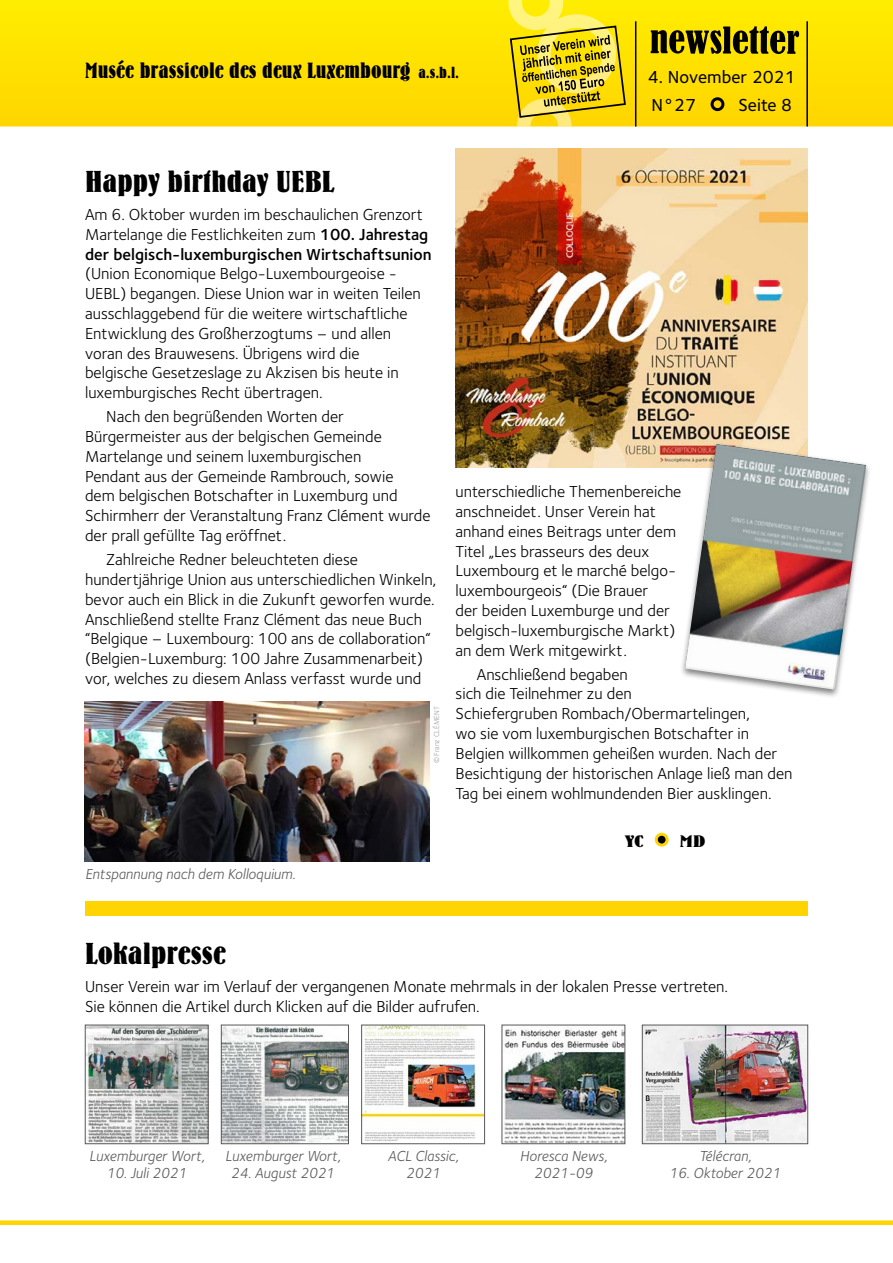
<style>
.page{position:relative;width:893px;height:1263px;background:#fff}
.page>*{position:absolute;margin:0;border:0;box-sizing:border-box;transform-origin:0 0}
.t1{font:30px "Bernhard Bold Condensed BT";color:#000;scale:1.15 1}
.t2{font:21.75px "Bernhard Bold Condensed BT";color:#000;scale:1.1 1}
.t3{font:18px/28.5px "Foundry Sterling Medium CE";color:#000}
.t4{font:16.5px/19.8px "Foundry Sterling Book CE";color:#000}
.t5{font:16.5px "Foundry Sterling Demi CE";color:#000}
.t6{font:16.5px "Bernhard Bold Condensed BT";color:#000;scale:1.5 1}
.t7{font:15px/16.5px "Foundry Sterling Book Italic CE";color:#58585a;text-align:center}
.t8{font:7.5px "Foundry Sterling Book CE";color:#9c9e9f}
.s1{font-size:15.75px;color:#ffd400}
.s2{font-family:"Foundry Sterling Demi CE"}
</style>
<div class="page">
<svg style="left:0;top:0;width:893px;height:126px;background:#fee000"></svg>
<svg style="left:651px;top:26px;width:148px;height:28px;background:#7d7000"></svg>
<div style="left:712px;top:99px;width:11px;height:11px;background:#ffd400;border-radius:50%"></div>
<div style="left:711px;top:97px;width:13px;height:14px;border:3px solid #000;border-radius:50%"></div>
<div style="left:0;top:1220px;width:893px;height:5px;background:#ffd400"></div>
<hr style="left:806px;top:21px;width:2px;height:105px;background:#000">
<svg style="left:508px;top:0;width:129px;height:126px;background:#dbc41e"></svg>
<div style="left:656px;top:834px;width:11px;height:11px;background:#000;border-radius:50%"></div>
<div style="left:655px;top:833px;width:14px;height:13px;border:3px solid #ffd400;border-radius:50%"></div>
<img style="left:223px;top:1027px;width:124px;height:115px">
<div style="left:221px;top:1025px;width:128px;height:119px;border:1px solid #58585a"></div>
<div style="left:85px;top:901px;width:723px;height:15px;background:#ffd400"></div>
<img style="left:87px;top:1027px;width:119px;height:115px">
<div style="left:85px;top:1025px;width:123px;height:119px;border:1px solid #58585a"></div>
<img style="left:85px;top:702px;width:344px;height:159px">
<img style="left:455px;top:149px;width:353px;height:318px">
<div style="left:679px;top:442px;width:193px;height:257px;background:#000;opacity:.5"></div>
<img style="left:685px;top:444px;width:181px;height:246px">
<img style="left:504px;top:1028px;width:119px;height:114px">
<div style="left:502px;top:1025px;width:123px;height:119px;border:1px solid #58585a"></div>
<img style="left:363px;top:1027px;width:120px;height:115px">
<div style="left:361px;top:1025px;width:124px;height:119px;border:1px solid #58585a"></div>
<img style="left:644px;top:1027px;width:162px;height:115px">
<div style="left:642px;top:1025px;width:166px;height:119px;border:1px solid #58585a"></div>
<h2 class="t2" style="left:85px;top:58px;width:342px">Musée brassicole des deux Luxembourg <span class="s1">a.s.b.l.</span></h2>
<p class="t3" style="left:648px;top:63px;width:150px">4. November 2021<br>N°27</p>
<p class="t3" style="left:738px;top:91px;width:55px">Seite 8</p>
<h1 class="t1" style="left:85px;top:163px;width:218px">Happy birthday UEBL</h1>
<p class="t4" style="left:85px;top:205px;width:345px">Am 6. Oktober wurden im beschaulichen Grenzort<br>Martelange die Festlichkeiten zum <span class="s2">100. Jahrestag</span></p>
<p class="t5" style="left:85px;top:244px;width:348px">der belgisch-luxemburgischen Wirtschaftsunion</p>
<p class="t4" style="left:85px;top:264px;width:337px">(Union Economique Belgo-Luxembourgeoise - UEBL) begangen. Diese Union war in weiten Teilen ausschlaggebend für die weitere wirtschaftliche Entwicklung des Großherzogtums – und allen voran des Brauwesens. Übrigens wird die belgische Gesetzeslage zu Akzisen bis heute in luxemburgisches Recht übertragen.</p>
<p class="t4" style="left:85px;top:407px;width:347px;text-indent:21px">Nach den begrüßenden Worten der Bürgermeister aus der belgischen Gemeinde Martelange und seinem luxemburgischen<br>Pendant aus der Gemeinde Rambrouch, sowie<br>dem belgischen Botschafter in Luxemburg und Schirmherr der Veranstaltung Franz Clément wurde der prall gefüllte Tag eröffnet.</p>
<p class="t4" style="left:85px;top:550px;width:353px;text-indent:21px">Zahlreiche Redner beleuchteten diese hundertjährige Union aus unterschiedlichen Winkeln, bevor auch ein Blick in die Zukunft geworfen wurde.<br>Anschließend stellte Franz Clément das neue Buch “Belgique – Luxembourg: 100 ans de collaboration“ (Belgien-Luxemburg: 100 Jahre Zusammenarbeit) vor, welches zu diesem Anlass verfasst wurde und</p>
<p class="t7" style="left:85px;top:865px;width:212px">Entspannung nach dem Kolloquium.</p>
<p class="t8" style="left:432px;top:763px;width:58px;rotate:-90deg">© Franz CLÉMENT</p>
<p class="t4" style="left:455px;top:482px;width:227px">unterschiedliche Themenbereiche anschneidet. Unser Verein hat anhand eines Beitrags unter dem<br>Titel „Les brasseurs des deux<br>Luxembourg et le marché belgo&shy;luxembourgeois“ (Die Brauer<br>der beiden Luxemburge und der belgisch-luxemburgische Markt) an dem Werk mitgewirkt.</p>
<p class="t4" style="left:455px;top:664px;width:338px;text-indent:21px">Anschließend begaben<br>sich die Teilnehmer zu den<br>Schiefergruben Rombach/Obermartelingen,<br>wo sie vom luxemburgischen Botschafter in Belgien willkommen geheißen wurden. Nach der Besichtigung der historischen Anlage ließ man den Tag bei einem wohlmundenden Bier ausklingen.</p>
<p class="t6" style="left:626px;top:831px;width:13px">YC</p>
<p class="t6" style="left:680px;top:831px;width:19px">MD</p>
<h1 class="t1" style="left:85px;top:935px;width:124px">Lokalpresse</h1>
<p class="t4" style="left:85px;top:977px;width:645px">Unser Verein war im Verlauf der vergangenen Monate mehrmals in der lokalen Presse vertreten.<br>Sie können die Artikel durch Klicken auf die Bilder aufrufen.</p>
<p class="t7" style="left:89px;top:1148px;width:117px">Luxemburger Wort,</p>
<p class="t7" style="left:107px;top:1165px;width:82px">10. Juli 2021</p>
<p class="t7" style="left:225px;top:1148px;width:117px">Luxemburger Wort,</p>
<p class="t7" style="left:231px;top:1165px;width:105px">24. August 2021</p>
<p class="t7" style="left:388px;top:1148px;width:72px">ACL Classic,<br>2021</p>
<p class="t7" style="left:699px;top:1148px;width:53px">Télécran,</p>
<p class="t7" style="left:520px;top:1148px;width:88px">Horesca News,<br>2021-09</p>
<p class="t7" style="left:669px;top:1165px;width:113px">16. Oktober 2021</p>
</div>
